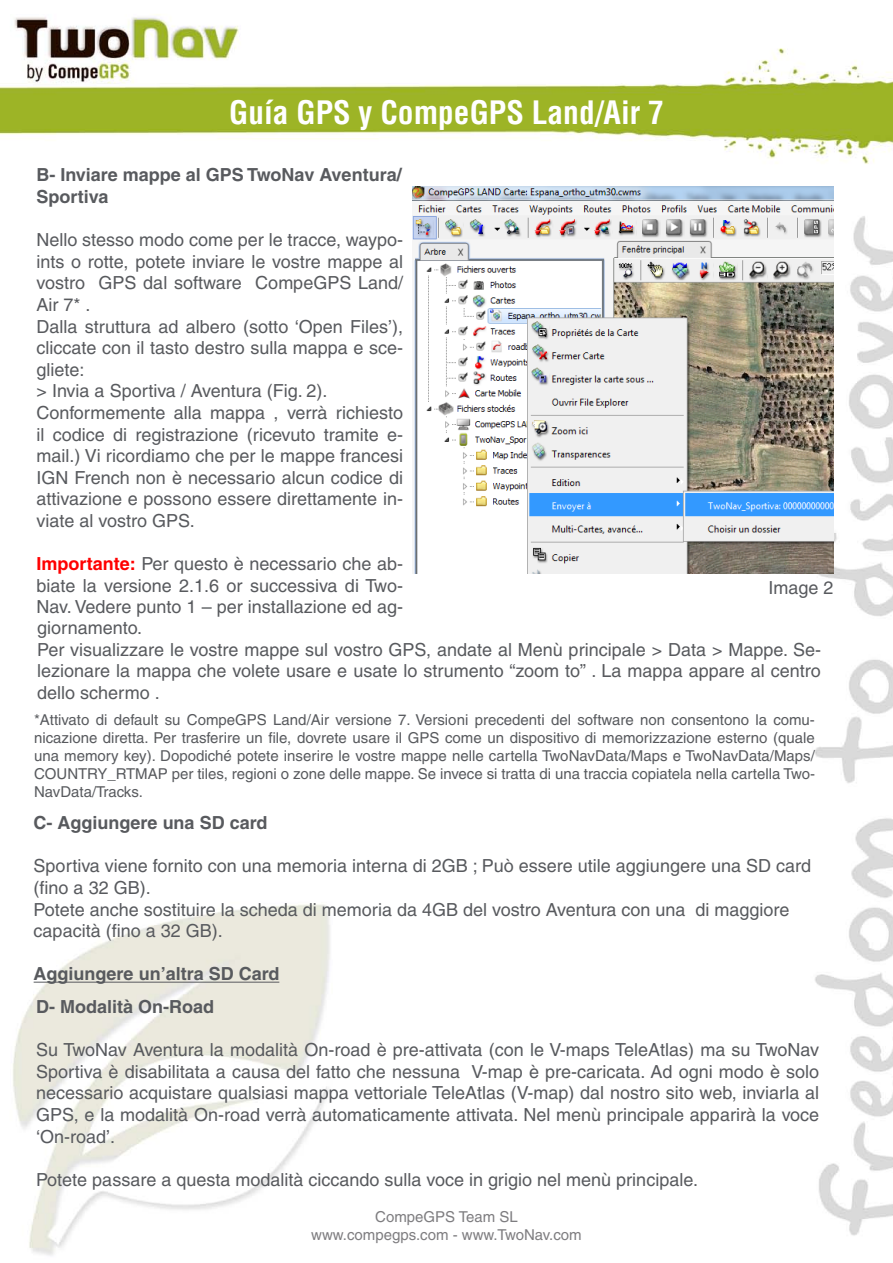
<style>
.page{position:relative;width:893px;height:1263px;background:#fff}
.page>*{position:absolute;margin:0;border:0;box-sizing:border-box;transform-origin:0 0}
.t1{font:700 condensed 31.5px "Helvetica";color:#fff}
.t2{font:18px/21.6px "Helvetica";color:#585a5e}
.t3{font:700 18px/21.6px "Helvetica";color:#585a5e}
.t4{font:15px/18px "Helvetica";color:#585a5e;text-align:justify}
.t5{font:15px/18px "Helvetica";color:#7e7d80;text-align:center}
.s1{font-weight:700;color:#f00}
</style>
<div class="page">
<img style="left:0;top:14px;width:893px;height:1242px">
<img style="left:412px;top:186px;width:421px;height:387px">
<hr style="left:34px;top:982px;width:245px;height:1px;background:#585a5e">
<h1 class="t1" style="left:229px;top:92px;width:436px">Guía GPS y CompeGPS Land/Air 7</h1>
<p class="t3" style="left:36px;top:164px;width:367px">B- Inviare mappe al GPS TwoNav Aventura/<br>Sportiva</p>
<p class="t2" style="left:36px;top:229px;width:368px">Nello stesso modo come per le tracce, waypo&shy;ints o rotte, potete inviare le vostre mappe al vostro GPS dal software CompeGPS Land/ Air 7* .<br>Dalla struttura ad albero (sotto ‘Open Files’), cliccate con il tasto destro sulla mappa e sce&shy;gliete:<br>&gt; Invia a Sportiva / Aventura (Fig. 2).<br>Conformemente alla mappa , verrà richiesto il codice di registrazione (ricevuto tramite e&shy;mail.) Vi ricordiamo che per le mappe francesi IGN French non è necessario alcun codice di attivazione e possono essere direttamente in&shy;viate al vostro GPS.</p>
<p class="t2" style="left:36px;top:553px;width:368px;text-align:justify"><span class="s1">Importante:</span> Per questo è necessario che ab&shy;biate la versione 2.1.6 or successiva di Two-Nav. Vedere punto 1 – per installazione ed ag-</p>
<p class="t2" style="left:768px;top:576px;width:67px">Image 2</p>
<p class="t2" style="left:37px;top:617px;width:785px">giornamento.<br>Per visualizzare le vostre mappe sul vostro GPS, andate al Menù principale &gt; Data &gt; Mappe. Se&shy;lezionare la mappa che volete usare e usate lo strumento “zoom to” . La mappa appare al centro dello schermo .</p>
<p class="t4" style="left:34px;top:710px;width:782px">*Attivato di default su CompeGPS Land/Air versione 7. Versioni precedenti del software non consentono la comu&shy;nicazione diretta. Per trasferire un file, dovrete usare il GPS come un dispositivo di memorizzazione esterno (quale una memory key). Dopodiché potete inserire le vostre mappe nelle cartella TwoNavData/Maps e TwoNavData/Maps/ COUNTRY_RTMAP per tiles, regioni o zone delle mappe. Se invece si tratta di una traccia copiatela nella cartella Two-NavData/Tracks.</p>
<p class="t3" style="left:34px;top:812px;width:235px">C- Aggiungere una SD card</p>
<p class="t2" style="left:34px;top:855px;width:779px">Sportiva viene fornito con una memoria interna di 2GB ; Può essere utile aggiungere una SD card (fino a 32 GB).<br>Potete anche sostituire la scheda di memoria da 4GB del vostro Aventura con una di maggiore capacità (fino a 32 GB).</p>
<p class="t3" style="left:34px;top:957px;width:247px;line-height:32.5px">Aggiungere un’altra SD Card<br>D- Modalità On-Road</p>
<p class="t2" style="left:36px;top:1039px;width:785px;text-align:justify">Su TwoNav Aventura la modalità On-road è pre-attivata (con le V-maps TeleAtlas) ma su TwoNav Sportiva è disabilitata a causa del fatto che nessuna V-map è pre-caricata. Ad ogni modo è solo necessario acquistare qualsiasi mappa vettoriale TeleAtlas (V-map) dal nostro sito web, inviarla al GPS, e la modalità On-road verrà automaticamente attivata. Nel menù principale apparirà la voce ‘On-road’.</p>
<p class="t2" style="left:36px;top:1168px;width:663px">Potete passare a questa modalità ciccando sulla voce in grigio nel menù principale.</p>
<p class="t5" style="left:311px;top:1208px;width:272px">CompeGPS Team SL www.compegps.com - www.TwoNav.com</p>
</div>
